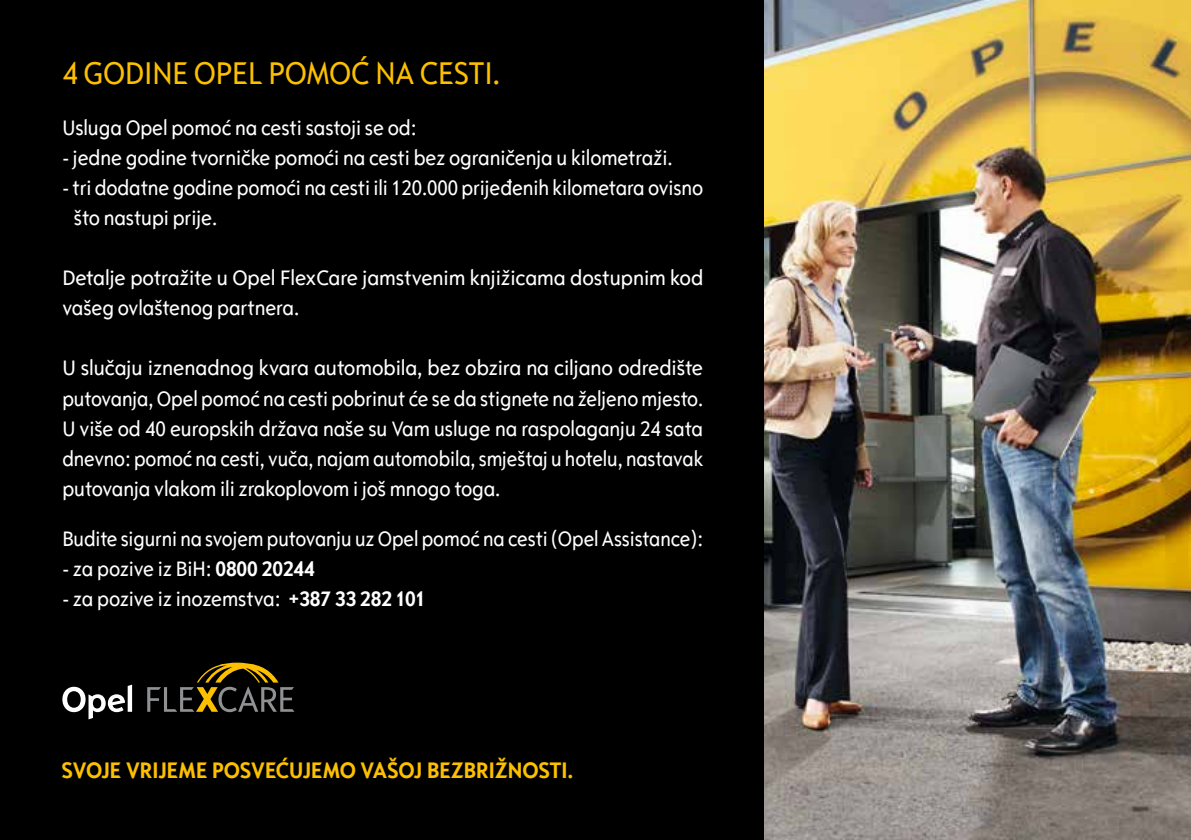
<style>
.page{position:relative;width:1191px;height:840px;background:#fff}
.page>*{position:absolute;margin:0;border:0;box-sizing:border-box;transform-origin:0 0}
.t1{font:33px "Opel Sans Condensed";letter-spacing:-.005em;color:#fcc000}
.t2{font:700 23.6px "Opel Sans Condensed";color:#fcc000}
.t3{font:22px/30px "Opel Sans Condensed";letter-spacing:-.005em;color:#fff}
.s1{font-weight:700}
</style>
<div class="page">
<div style="left:0;top:0;width:1191px;height:839px;background:#000"></div>
<img style="left:764px;top:0;width:427px;height:839px">
<svg style="left:62px;top:684px;width:70px;height:35px"></svg>
<svg style="left:147px;top:662px;width:147px;height:49px"></svg>
<h1 class="t1" style="left:62px;top:54px;width:439px">4 GODINE OPEL POMOĆ NA CESTI.</h1>
<p class="t3" style="left:62px;top:113px;width:356px">Usluga Opel pomoć na cesti sastoji se od:</p>
<p class="t3" style="left:62px;top:143px;width:611px">- jedne godine tvorničke pomoći na cesti bez ograničenja u kilometraži.</p>
<p class="t3" style="left:74px;top:173px;width:631px;text-indent:-12px">- tri dodatne godine pomoći na cesti ili 120.000 prijeđenih kilometara ovisno što nastupi prije.</p>
<p class="t3" style="left:62px;top:263px;width:642px">Detalje potražite u Opel FlexCare jamstvenim knjižicama dostupnim kod vašeg ovlaštenog partnera.</p>
<p class="t3" style="left:62px;top:353px;width:642px;text-align:justify">U slučaju iznenadnog kvara automobila, bez obzira na ciljano odredište putovanja, Opel pomoć na cesti pobrinut će se da stignete na željeno mjesto.<br>U više od 40 europskih država naše su Vam usluge na raspolaganju 24 sata dnevno: pomoć na cesti, vuča, najam automobila, smještaj u hotelu, nastavak putovanja vlakom ili zrakoplovom i još mnogo toga.</p>
<p class="t3" style="left:62px;top:523px;width:642px">Budite sigurni na svojem putovanju uz Opel pomoć na cesti (Opel Assistance):</p>
<p class="t3" style="left:62px;top:553px;width:254px">- za pozive iz BiH: <span class="s1">0800 20244</span></p>
<p class="t3" style="left:62px;top:583px;width:364px">- za pozive iz inozemstva: <span class="s1">+387 33 282 101</span></p>
<p class="t2" style="left:62px;top:755px;width:513px">SVOJE VRIJEME POSVEĆUJEMO VAŠOJ BEZBRIŽNOSTI.</p>
</div>
